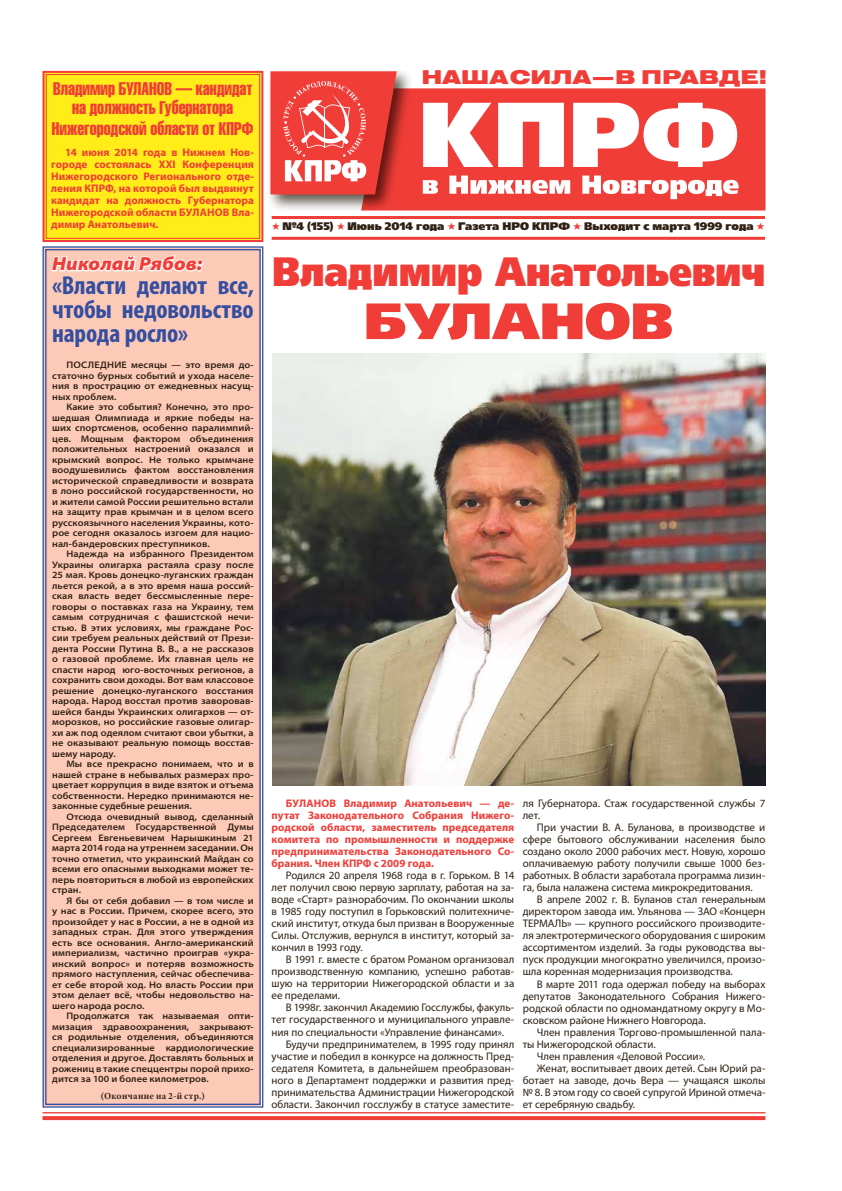
<style>
.page{position:relative;width:842px;height:1191px;background:#fff}
.page>*{position:absolute;margin:0;border:0;box-sizing:border-box;transform-origin:0 0}
.t1{font:51px "AG Foreigner XC";color:#f13d37;scale:1.1 1}
.t2{font:41px "AG Foreigner XC";letter-spacing:-.005em;color:#f13d37;scale:.89 1}
.t3{font:700 condensed 26px/24px "Myriad Pro";letter-spacing:-.01em;color:#344ea0;text-align:justify}
.t4{font:19px "Helios Ext Black C";letter-spacing:.005em;color:#f13d37;scale:1.06 1}
.t5{font:italic 900 semi-expanded 19px "Myriad Pro";letter-spacing:.005em;color:#f13d37}
.t6{font:18px/18.8px "AG Letterica Compressed C";letter-spacing:.005em;color:#f13d37;text-align:center;scale:.91 1}
.t7{font:11px/12px "Myriad Pro";letter-spacing:-.005em;color:#2e2113;text-align:justify}
.t8{font:700 11px/12px "Myriad Pro";letter-spacing:.005em;color:#f13d37;text-align:justify}
.t9{font:11px "AG Foreigner XC";color:#2e2113}
.t10{font:600 semi-expanded 9.5px/10.5px "Myriad Pro";letter-spacing:.01em;color:#2e2113;text-align:justify}
.t11{font:700 9.5px "Adobe Text Pro";letter-spacing:.025em;color:#2e2113}
</style>
<div class="page">
<div style="left:419px;top:88px;width:346px;height:122px;background:#f13d37"></div>
<img style="left:269px;top:71px;width:150px;height:139px">
<svg style="left:270px;top:71px;width:127px;height:123px;background:#eb5752"></svg>
<svg style="left:423px;top:180px;width:15px;height:14px"></svg>
<svg style="left:449px;top:175px;width:121px;height:19px"></svg>
<svg style="left:582px;top:175px;width:157px;height:24px"></svg>
<svg style="left:423px;top:103px;width:141px;height:64px"></svg>
<svg style="left:573px;top:103px;width:164px;height:64px"></svg>
<hr style="left:272px;top:216px;width:493px;height:3px;background:#f13d37">
<hr style="left:272px;top:237px;width:493px;height:3px;background:#f13d37">
<hr style="left:43px;top:1112px;width:722px;height:1px;background:#f13d37">
<svg style="left:43px;top:1116px;width:722px;height:4px;background:#f1413c"></svg>
<div style="left:42px;top:70px;width:222px;height:172px;background:#ffec18"></div>
<div style="left:46px;top:74px;width:214px;height:165px;border:1px solid #f13d37"></div>
<img style="left:272px;top:353px;width:493px;height:432px">
<div style="left:42px;top:246px;width:222px;height:862px;background:#fecab8"></div>
<div style="left:45px;top:249px;width:216px;height:856px;border:1px solid #344ea0"></div>
<svg style="left:50px;top:254px;width:154px;height:19px"></svg>
<h3 class="t6" style="left:53px;top:79px;width:220px">Владимир БУЛАНОВ — кандидат на должность Губернатора</h3>
<h3 class="t6" style="left:52px;top:119px;width:223px">Нижегородской области от КПРФ</h3>
<p class="t8" style="left:51px;top:146px;width:204px;text-indent:14px">14 июня 2014 года в Нижнем Нов&shy;городе состоялась XXI Конференция Нижегородского Регионального отде&shy;ления КПРФ, на которой был выдвинут кандидат на должность Губернатора Нижегородской области Буланов Вла&shy;димир Анатольевич.</p>
<h3 class="t5" style="left:52px;top:253px;width:152px">Николай Рябов:</h3>
<h3 class="t3" style="left:52px;top:273px;width:203px">«Власти делают все, чтобы недовольство народа росло»</h3>
<p class="t10" style="left:52px;top:360px;width:203px;text-indent:14px">Последние месяцы — это время до&shy;статочно бурных событий и ухода населе&shy;ния в прострацию от ежедневных насущ&shy;ных проблем.</p>
<p class="t10" style="left:52px;top:402px;width:203px;text-indent:14px">Какие это события? Конечно, это про&shy;шедшая Олимпиада и яркие победы на&shy;ших спортсменов, особенно паралимпий&shy;цев. Мощным фактором объединения положительных настроений оказался и крымский вопрос. Не только крымчане воодушевились фактом восстановления исторической справедливости и возврата в лоно российской государственности, но и жители самой России решительно встали на защиту прав крымчан и в целом всего русскоязычного населения Украины, кото&shy;рое сегодня оказалось изгоем для нацио&shy;нал-бандеровских преступников.</p>
<p class="t10" style="left:52px;top:549px;width:203px;text-indent:14px">Надежда на избранного Президентом Украины олигарха растаяла сразу после 25 мая. Кровь донецко-луганских граждан льется рекой, а в это время наша россий&shy;ская власть ведет бессмысленные пере&shy;говоры о поставках газа на Украину, тем самым сотрудничая с фашистской нечи&shy;стью. В этих условиях, мы граждане Рос&shy;сии требуем реальных действий от Прези&shy;дента России Путина В. В., а не рассказов о газовой проблеме. Их главная цель не спасти народ юго-восточных регионов, а сохранить свои доходы. Вот вам классовое решение донецко-луганского восстания народа. Народ восстал против заворовав&shy;шейся банды Украинских олигархов — от&shy;морозков, но российские газовые олигар&shy;хи аж под одеялом считают свои убытки, а не оказывают реальную помощь восстав&shy;шему народу.</p>
<p class="t10" style="left:52px;top:759px;width:203px;text-indent:14px">Мы все прекрасно понимаем, что и в нашей стране в небывалых размерах про&shy;цветает коррупция в виде взяток и отъема собственности. Нередко принимаются не&shy;законные судебные решения.</p>
<p class="t10" style="left:52px;top:811px;width:203px;text-indent:14px">Отсюда очевидный вывод, сделанный Председателем Государственной Думы Сергеем Евгеньевичем Нарышкиным 21 марта 2014 года на утреннем заседании. Он точно отметил, что украинский Майдан со всеми его опасными выходками может те&shy;перь повториться в любой из европейских стран.</p>
<p class="t10" style="left:52px;top:895px;width:203px;text-indent:14px">Я бы от себя добавил — в том числе и у нас в России. Причем, скорее всего, это произойдет у нас в России, а не в одной из западных стран. Для этого утверждения есть все основания. Англо-американский империализм, частично проиграв «укра&shy;инский вопрос» и потеряв возможность прямого наступления, сейчас обеспечива&shy;ет себе второй ход. Но власть России при этом делает всё, чтобы недовольство на&shy;шего народа росло.</p>
<p class="t10" style="left:52px;top:1011px;width:203px;text-indent:14px">Продолжатся так называемая опти&shy;мизация здравоохранения, закрывают&shy;ся родильные отделения, объединяются специализированные кардиологические отделения и другое. Доставлять больных и рожениц в такие спеццентры порой прихо&shy;дится за 100 и более километров.</p>
<p class="t11" style="left:101px;top:1090px;width:105px">(Окончание на 2-й стр.)</p>
<h3 class="t4" style="left:421px;top:66px;width:328px">Наша сила — в правде!</h3>
<p class="t9" style="left:282px;top:220px;width:53px">№4 (155)</p>
<p class="t9" style="left:347px;top:220px;width:98px">Июнь 2014 года</p>
<p class="t9" style="left:458px;top:220px;width:114px">Газета НРО КПРФ</p>
<p class="t9" style="left:584px;top:220px;width:171px">Выходит с марта 1999 года</p>
<h2 class="t2" style="left:272px;top:248px;width:556px">Владимир Анатольевич</h2>
<h1 class="t1" style="left:364px;top:292px;width:160px">Буланов</h1>
<p class="t8" style="left:272px;top:797px;width:244px;text-indent:14px">Буланов Владимир Анатольевич — де&shy;путат Законодательного Собрания Нижего&shy;родской области, заместитель председателя комитета по промышленности и поддержке предпринимательства Законодательного Со&shy;брания. Член КПРФ с 2009 года.</p>
<p class="t7" style="left:272px;top:869px;width:244px;text-indent:14px">Родился 20 апреля 1968 года в г. Горьком. В 14 лет получил свою первую зарплату, работая на за&shy;воде «Старт» разнорабочим. По окончании школы в 1985 году поступил в Горьковский политехниче&shy;ский институт, откуда был призван в Вооруженные Силы. Отслужив, вернулся в институт, который за&shy;кончил в 1993 году.</p>
<p class="t7" style="left:272px;top:953px;width:244px;text-indent:14px">В 1991 г. вместе с братом Романом организовал производственную компанию, успешно работав&shy;шую на территории Нижегородской области и за ее пределами.</p>
<p class="t7" style="left:286px;top:1001px;width:230px">В 1998г. закончил Академию Госслужбы, факуль-</p>
<p class="t7" style="left:272px;top:1013px;width:244px">тет государственного и муниципального управле-</p>
<p class="t7" style="left:272px;top:1025px;width:234px">ния по специальности «Управление финансами».</p>
<p class="t7" style="left:286px;top:1037px;width:230px">Будучи предпринимателем, в 1995 году принял</p>
<p class="t7" style="left:272px;top:1049px;width:244px">участие и победил в конкурсе на должность Пред-</p>
<p class="t7" style="left:272px;top:1061px;width:244px">седателя Комитета, в дальнейшем преобразован-</p>
<p class="t7" style="left:272px;top:1073px;width:244px">ного в Департамент поддержки и развития пред-</p>
<p class="t7" style="left:272px;top:1085px;width:244px">принимательства Администрации Нижегородской</p>
<p class="t7" style="left:272px;top:1097px;width:244px">области. Закончил госслужбу в статусе заместите-</p>
<p class="t7" style="left:523px;top:797px;width:244px">ля Губернатора. Стаж государственной службы 7 лет.</p>
<p class="t7" style="left:523px;top:821px;width:244px;text-indent:14px">При участии В. А. Буланова, в производстве и сфере бытового обслуживании населения было создано около 2000 рабочих мест. Новую, хорошо оплачиваемую работу получили свыше 1000 без&shy;работных. В области заработала программа лизин&shy;га, была налажена система микрокредитования.</p>
<p class="t7" style="left:523px;top:893px;width:244px;text-indent:14px">В апреле 2002 г. В. Буланов стал генеральным директором завода им. Ульянова — ЗАО «Концерн ТЕРМАЛЬ» — крупного российского производите&shy;ля электротермического оборудования с широким ассортиментом изделий. За годы руководства вы&shy;пуск продукции многократно увеличился, произо&shy;шла коренная модернизация производства.</p>
<p class="t7" style="left:523px;top:977px;width:244px;text-indent:14px">В марте 2011 года одержал победу на выборах депутатов Законодательного Собрания Нижего&shy;родской области по одномандатному округу в Мо&shy;сковском районе Нижнего Новгорода.</p>
<p class="t7" style="left:537px;top:1025px;width:230px">Член правления Торгово-промышленной пала-</p>
<p class="t7" style="left:523px;top:1037px;width:134px">ты Нижегородской области.</p>
<p class="t7" style="left:537px;top:1049px;width:170px">Член правления «Деловой России».</p>
<p class="t7" style="left:537px;top:1061px;width:230px">Женат, воспитывает двоих детей. Сын Юрий ра-</p>
<p class="t7" style="left:523px;top:1073px;width:244px">ботает на заводе, дочь Вера — учащаяся школы</p>
<p class="t7" style="left:523px;top:1085px;width:244px">№ 8. В этом году со своей супругой Ириной отмеча-</p>
<p class="t7" style="left:523px;top:1097px;width:114px">ет серебряную свадьбу.</p>
</div>
